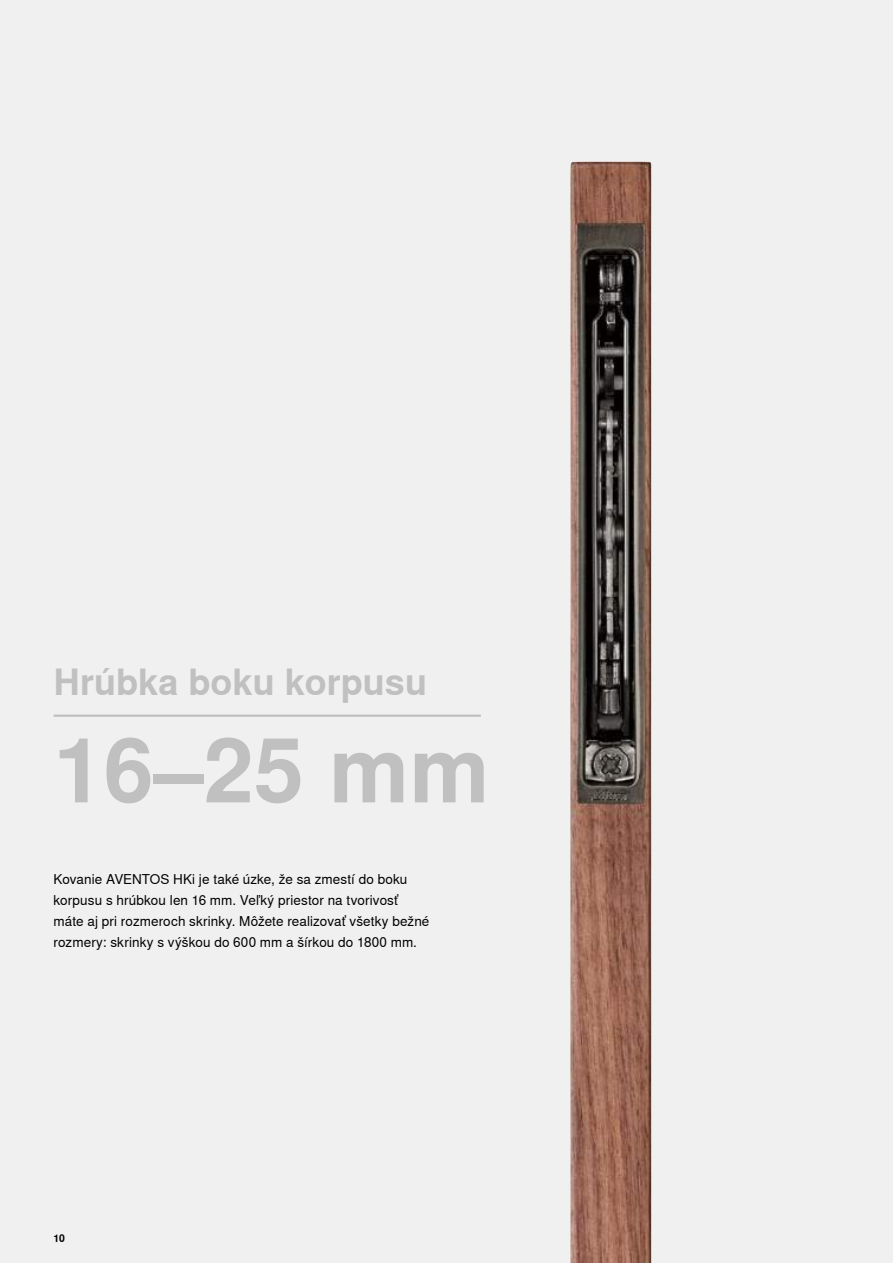
<style>
.page{position:relative;width:893px;height:1263px;background:#f0f0f0}
.page>*{position:absolute;margin:0;border:0;box-sizing:border-box;transform-origin:0 0}
.t1{font:700 90px "Nimbus Sans Global";color:#c0c0c1}
.t2{font:700 36px "Nimbus Sans Global";color:#c0c0c1}
.t3{font:13.5px/21px "Nimbus Sans Global";letter-spacing:.01em;color:#000}
.t4{font:700 10.5px "Nimbus Sans Global";color:#000}
</style>
<div class="page">
<img style="left:570px;top:161px;width:81px;height:1102px">
<hr style="left:54px;top:714px;width:427px;height:3px;background:#c0c0c1">
<h2 class="t2" style="left:54px;top:661px;width:375px">Hrúbka boku korpusu</h2>
<h1 class="t1" style="left:54px;top:719px;width:437px">16–25 mm</h1>
<p class="t3" style="left:54px;top:869px;width:377px">Kovanie AVENTOS HKi je také úzke, že sa zmestí do boku korpusu s hrúbkou len 16 mm. Veľký priestor na tvorivosť máte aj pri rozmeroch skrinky. Môžete realizovať všetky bežné rozmery: skrinky s výškou do 600 mm a šírkou do 1800 mm.</p>
<p class="t4" style="left:54px;top:1232px;width:13px">10</p>
</div>
